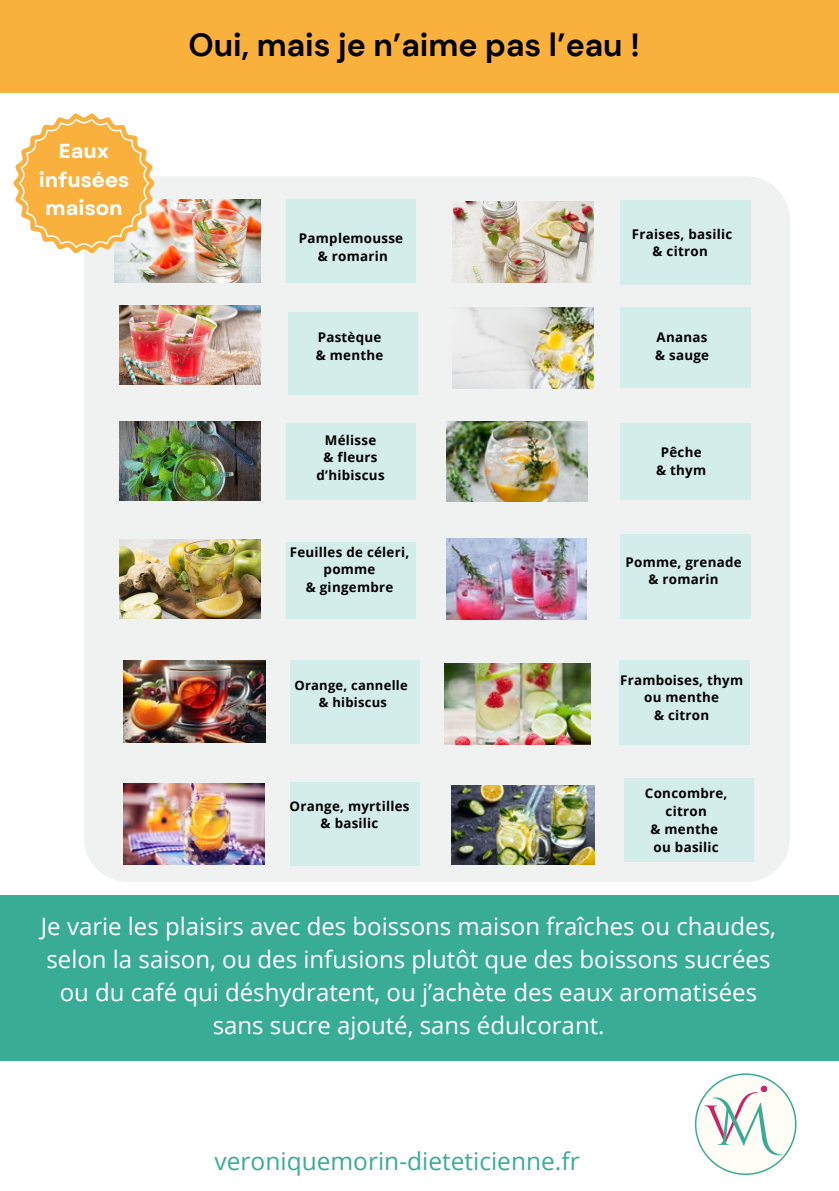
<style>
.page{position:relative;width:839px;height:1191px;background:#fff}
.page>*{position:absolute;margin:0;border:0;box-sizing:border-box;transform-origin:0 0}
.t1{font:54.4px "Cinzel Decorative";color:#d22065}
.t2{font:700 32px "DM Sans";color:#000}
.t3{font:24.4px "Open Sans";color:#39ac95}
.t4{font:24px/33px "Open Sans";color:#fff;text-align:center}
.t5{font:700 20.2px/28.8px "Garet";color:#fff;text-align:center}
.t6{font:700 13.4px/17.8px "Open Sans";letter-spacing:.02em;color:#000;text-align:center}
.t7{font:700 13px "Open Sans";letter-spacing:.02em;color:#000}
.s1{font-size:59px;color:#39ac95}
</style>
<div class="page">
<div style="left:84px;top:176px;width:705px;height:706px;background:#f0f1f1;border-radius:44px"></div>
<img style="left:115px;top:200px;width:145px;height:82px">
<img style="left:120px;top:305px;width:141px;height:80px">
<img style="left:120px;top:421px;width:141px;height:80px">
<img style="left:120px;top:539px;width:141px;height:80px">
<div style="left:286px;top:200px;width:130px;height:83px;background:#d3edea"></div>
<div style="left:288px;top:312px;width:130px;height:82px;background:#d3edea"></div>
<div style="left:286px;top:423px;width:130px;height:77px;background:#d3edea"></div>
<div style="left:286px;top:542px;width:130px;height:77px;background:#d3edea"></div>
<img style="left:452px;top:202px;width:141px;height:81px">
<div style="left:620px;top:200px;width:130px;height:85px;background:#d3edea"></div>
<div style="left:620px;top:307px;width:130px;height:81px;background:#d3edea"></div>
<div style="left:620px;top:423px;width:130px;height:76px;background:#d3edea"></div>
<div style="left:620px;top:535px;width:130px;height:84px;background:#d3edea"></div>
<img style="left:452px;top:307px;width:141px;height:81px">
<img style="left:446px;top:422px;width:141px;height:79px">
<img style="left:446px;top:539px;width:140px;height:81px">
<img style="left:123px;top:660px;width:143px;height:83px">
<div style="left:290px;top:660px;width:129px;height:83px;background:#d3edea"></div>
<div style="left:618px;top:661px;width:131px;height:84px;background:#d3edea"></div>
<img style="left:445px;top:664px;width:145px;height:81px">
<img style="left:123px;top:784px;width:141px;height:81px">
<div style="left:290px;top:782px;width:129px;height:83px;background:#d3edea"></div>
<img style="left:451px;top:785px;width:143px;height:80px">
<div style="left:624px;top:779px;width:129px;height:83px;background:#d3edea"></div>
<svg style="left:14px;top:113px;width:140px;height:140px"></svg>
<div style="left:0;top:0;width:838px;height:92px;background:#f9b03d"></div>
<div style="left:0;top:895px;width:838px;height:166px;background:#39ac95"></div>
<svg style="left:694px;top:1073px;width:102px;height:102px"></svg>
<div style="left:760px;top:1086px;width:7px;height:6px;background:#d22065;border-radius:50%"></div>
<p class="t5" style="left:39px;top:137px;width:92px">Eaux infusées maison</p>
<p class="t2" style="left:188px;top:24px;width:453px">Oui, mais je n’aime pas l’eau !</p>
<p class="t6" style="left:299px;top:229px;width:106px">Pamplemousse</p>
<p class="t6" style="left:318px;top:247px;width:71px">&amp; romarin</p>
<p class="t6" style="left:318px;top:328px;width:65px">Pastèque</p>
<p class="t6" style="left:316px;top:346px;width:69px">&amp; menthe</p>
<p class="t6" style="left:325px;top:431px;width:53px">Mélisse</p>
<p class="t6" style="left:316px;top:448px;width:69px">&amp; fleurs d’hibiscus</p>
<p class="t6" style="left:290px;top:542px;width:121px">Feuilles de céleri,</p>
<p class="t6" style="left:323px;top:560px;width:53px">pomme</p>
<p class="t6" style="left:306px;top:578px;width:89px">&amp; gingembre</p>
<p class="t7" style="left:294px;top:676px;width:115px">Orange, cannelle</p>
<p class="t7" style="left:319px;top:693px;width:70px">&amp; hibiscus</p>
<p class="t6" style="left:289px;top:796px;width:121px">Orange, myrtilles</p>
<p class="t6" style="left:320px;top:814px;width:59px">&amp; basilic</p>
<p class="t6" style="left:632px;top:225px;width:102px">Fraises, basilic</p>
<p class="t6" style="left:652px;top:242px;width:57px">&amp; citron</p>
<p class="t6" style="left:656px;top:328px;width:52px">Ananas</p>
<p class="t6" style="left:655px;top:346px;width:55px">&amp; sauge</p>
<p class="t6" style="left:660px;top:443px;width:42px">Pêche</p>
<p class="t6" style="left:656px;top:460px;width:52px">&amp; thym</p>
<p class="t6" style="left:625px;top:552px;width:118px">Pomme, grenade</p>
<p class="t6" style="left:648px;top:570px;width:71px">&amp; romarin</p>
<p class="t6" style="left:620px;top:670px;width:125px">Framboises, thym ou menthe</p>
<p class="t6" style="left:654px;top:706px;width:57px">&amp; citron</p>
<p class="t6" style="left:645px;top:784px;width:84px">Concombre, citron</p>
<p class="t6" style="left:650px;top:820px;width:69px">&amp; menthe</p>
<p class="t6" style="left:653px;top:838px;width:67px">ou basilic</p>
<p class="t4" style="left:41px;top:909px;width:736px">Je varie les plaisirs avec des boissons maison fraîches ou chaudes, selon la saison, ou des infusions plutôt que des boissons sucrées ou du café qui déshydratent, ou j’achète des eaux aromatisées sans sucre ajouté, sans édulcorant.</p>
<h2 class="t3" style="left:214px;top:1144px;width:366px">veroniquemorin-dieteticienne.fr</h2>
<h1 class="t1" style="left:705px;top:1090px;width:68px">V<span class="s1">M</span></h1>
</div>
